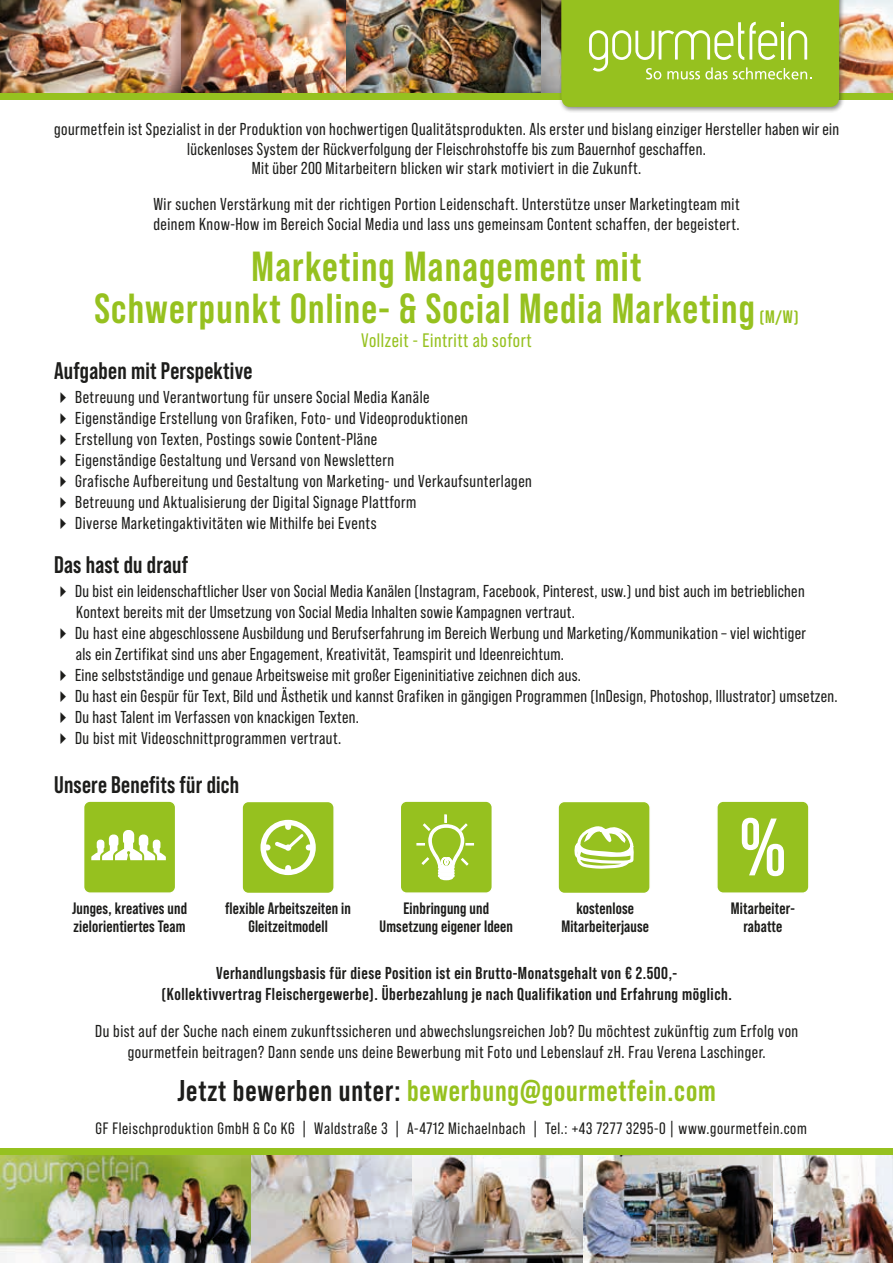
<style>
.page{position:relative;width:893px;height:1263px;background:#fff}
.page>*{position:absolute;margin:0;border:0;box-sizing:border-box;transform-origin:0 0}
.t1{font:700 42px/42px "Bebas Neue Pro";letter-spacing:.03em;color:#96c11f}
.t2{font:700 30px "Bebas Neue Pro";letter-spacing:.03em;color:#96c11f}
.t3{font:700 24px "Bebas Neue Pro";letter-spacing:.01em;color:#1d1d1b}
.t4{font:19.5px "Bebas Neue Pro";letter-spacing:.03em;color:#96c11f}
.t5{font:700 18px "Bebas Neue Pro";color:#96c11f}
.t6{font:17.25px/21px "Bebas Neue Pro";letter-spacing:.03em;color:#1d1d1b}
.t7{font:700 17.25px/21px "Bebas Neue Pro";letter-spacing:.03em;color:#1d1d1b;text-align:center}
.t8{font:700 16.5px/18px "Bebas Neue Pro";letter-spacing:.01em;color:#1d1d1b;text-align:center}
.t9{font:16.5px "Bebas Neue Pro";letter-spacing:.04em;color:#1d1d1b}
.s1{color:#1d1d1b}
</style>
<div class="page">
<img style="left:0;top:0;width:181px;height:93px">
<img style="left:540px;top:0;width:19px;height:93px">
<img style="left:345px;top:0;width:195px;height:93px">
<img style="left:181px;top:0;width:164px;height:93px">
<img style="left:845px;top:0;width:48px;height:93px">
<div style="left:0;top:93px;width:893px;height:7px;background:#96c11f"></div>
<div style="left:559px;top:0;width:286px;height:113px;background:#1d1d1b;opacity:.5"></div>
<svg style="left:561px;top:0;width:278px;height:107px;background:#9ec632"></svg>
<img style="left:0;top:1155px;width:252px;height:108px">
<img style="left:583px;top:1155px;width:190px;height:108px">
<img style="left:411px;top:1155px;width:172px;height:108px">
<img style="left:252px;top:1155px;width:159px;height:108px">
<img style="left:773px;top:1155px;width:120px;height:108px">
<div style="left:0;top:1148px;width:893px;height:7px;background:#96c11f"></div>
<div style="left:242px;top:801px;width:92px;height:92px;background:#96c11f;border-radius:6px"></div>
<div style="left:241px;top:801px;width:94px;height:93px;border:2px solid #fff;border-radius:6px"></div>
<svg style="left:260px;top:820px;width:56px;height:55px"></svg>
<div style="left:558px;top:801px;width:92px;height:92px;background:#96c11f;border-radius:6px"></div>
<div style="left:557px;top:801px;width:94px;height:93px;border:2px solid #fff;border-radius:6px"></div>
<svg style="left:574px;top:826px;width:60px;height:43px"></svg>
<div style="left:717px;top:801px;width:92px;height:92px;background:#96c11f;border-radius:6px"></div>
<div style="left:716px;top:800px;width:94px;height:94px;border:2px solid #fff;border-radius:6px"></div>
<svg style="left:742px;top:818px;width:42px;height:58px"></svg>
<div style="left:84px;top:801px;width:92px;height:92px;background:#96c11f;border-radius:6px"></div>
<div style="left:83px;top:800px;width:93px;height:94px;border:2px solid #fff;border-radius:6px"></div>
<svg style="left:91px;top:830px;width:75px;height:30px"></svg>
<div style="left:400px;top:801px;width:92px;height:92px;background:#96c11f;border-radius:6px"></div>
<div style="left:399px;top:800px;width:94px;height:94px;border:2px solid #fff;border-radius:6px"></div>
<svg style="left:416px;top:814px;width:58px;height:67px"></svg>
<p class="t6" style="left:54px;top:119px;width:787px;line-height:19.5px;text-align:center">gourmetfein ist Spezialist in der Produktion von hochwertigen Qualitätsprodukten. Als erster und bislang einziger Hersteller haben wir ein lückenloses System der Rückverfolgung der Fleischrohstoffe bis zum Bauernhof geschaffen.<br>Mit über 200 Mitarbeitern blicken wir stark motiviert in die Zukunft.</p>
<p class="t6" style="left:153px;top:194px;width:588px;line-height:19.5px">Wir suchen Verstärkung mit der richtigen Portion Leidenschaft. Unterstütze unser Marketingteam mit deinem Know-How im Bereich Social Media und lass uns gemeinsam Content schaffen, der begeistert.</p>
<h1 class="t1" style="left:94px;top:244px;width:662px;text-indent:157px">Marketing Management mit<br>Schwerpunkt Online- &amp; Social Media Marketing</h1>
<p class="t5" style="left:760px;top:306px;width:40px">(M/W)</p>
<h3 class="t3" style="left:54px;top:357px;width:200px">Aufgaben mit Perspektive</h3>
<p class="t4" style="left:361px;top:329px;width:172px">Vollzeit - Eintritt ab sofort</p>
<p class="t6" style="left:54px;top:387px;width:377px">✔ Betreuung und Verantwortung für unsere Social Media Kanäle</p>
<p class="t6" style="left:54px;top:408px;width:415px">✔ Eigenständige Erstellung von Grafiken, Foto- und Videoproduktionen</p>
<p class="t6" style="left:54px;top:429px;width:325px">✔ Erstellung von Texten, Postings sowie Content-Pläne</p>
<p class="t6" style="left:54px;top:450px;width:341px">✔ Eigenständige Gestaltung und Versand von Newslettern</p>
<p class="t6" style="left:54px;top:471px;width:479px">✔ Grafische Aufbereitung und Gestaltung von Marketing- und Verkaufsunterlagen</p>
<p class="t6" style="left:54px;top:492px;width:364px">✔ Betreuung und Aktualisierung der Digital Signage Plattform</p>
<p class="t6" style="left:54px;top:513px;width:324px">✔ Diverse Marketingaktivitäten wie Mithilfe bei Events</p>
<h3 class="t3" style="left:54px;top:551px;width:136px">Das hast du drauf</h3>
<p class="t6" style="left:76px;top:581px;width:730px;text-indent:-22px">✔ Du bist ein leidenschaftlicher User von Social Media Kanälen (Instagram, Facebook, Pinterest, usw.) und bist auch im betrieblichen<br>Kontext bereits mit der Umsetzung von Social Media Inhalten sowie Kampagnen vertraut.</p>
<p class="t6" style="left:76px;top:623px;width:732px;text-indent:-22px">✔ Du hast eine abgeschlossene Ausbildung und Berufserfahrung im Bereich Werbung und Marketing/Kommunikation – viel wichtiger als ein Zertifikat sind uns aber Engagement, Kreativität, Teamspirit und Ideenreichtum.</p>
<p class="t6" style="left:54px;top:665px;width:529px">✔ Eine selbstständige und genaue Arbeitsweise mit großer Eigeninitiative zeichnen dich aus.</p>
<p class="t6" style="left:54px;top:686px;width:785px">✔ Du hast ein Gespür für Text, Bild und Ästhetik und kannst Grafiken in gängigen Programmen (InDesign, Photoshop, Illustrator) umsetzen.</p>
<p class="t6" style="left:54px;top:707px;width:307px">✔ Du hast Talent im Verfassen von knackigen Texten.</p>
<p class="t6" style="left:54px;top:728px;width:289px">✔ Du bist mit Videoschnittprogrammen vertraut.</p>
<h3 class="t3" style="left:54px;top:771px;width:187px">Unsere Benefits für dich</h3>
<p class="t8" style="left:225px;top:899px;width:127px">flexible Arbeitszeiten in<br>Gleitzeitmodell</p>
<p class="t8" style="left:561px;top:899px;width:89px">kostenlose<br>Mitarbeiterjause</p>
<p class="t8" style="left:731px;top:899px;width:66px">Mitarbeiter&shy;rabatte</p>
<p class="t8" style="left:72px;top:899px;width:116px;text-align:left">Junges, kreatives und zielorientiertes Team</p>
<p class="t8" style="left:380px;top:899px;width:135px">Einbringung und<br>Umsetzung eigener Ideen</p>
<p class="t7" style="left:162px;top:962px;width:572px">Verhandlungsbasis für diese Position ist ein Brutto-Monatsgehalt von € 2.500,-<br>(Kollektivvertrag Fleischergewerbe). Überbezahlung je nach Qualifikation und Erfahrung möglich.</p>
<p class="t6" style="left:95px;top:1020px;width:704px;text-align:center">Du bist auf der Suche nach einem zukunftssicheren und abwechslungsreichen Job? Du möchtest zukünftig zum Erfolg von gourmetfein beitragen? Dann sende uns deine Bewerbung mit Foto und Lebenslauf zH. Frau Verena Laschinger.</p>
<h2 class="t2" style="left:178px;top:1073px;width:540px"><span class="s1">Jetzt bewerben unter:</span> bewerbung@gourmetfein.com</h2>
<p class="t9" style="left:96px;top:1119px;width:713px">GF Fleischproduktion GmbH &amp; Co KG | Waldstraße 3 | A-4712 Michaelnbach | Tel.: +43 7277 3295-0 | www.gourmetfein.com</p>
</div>
